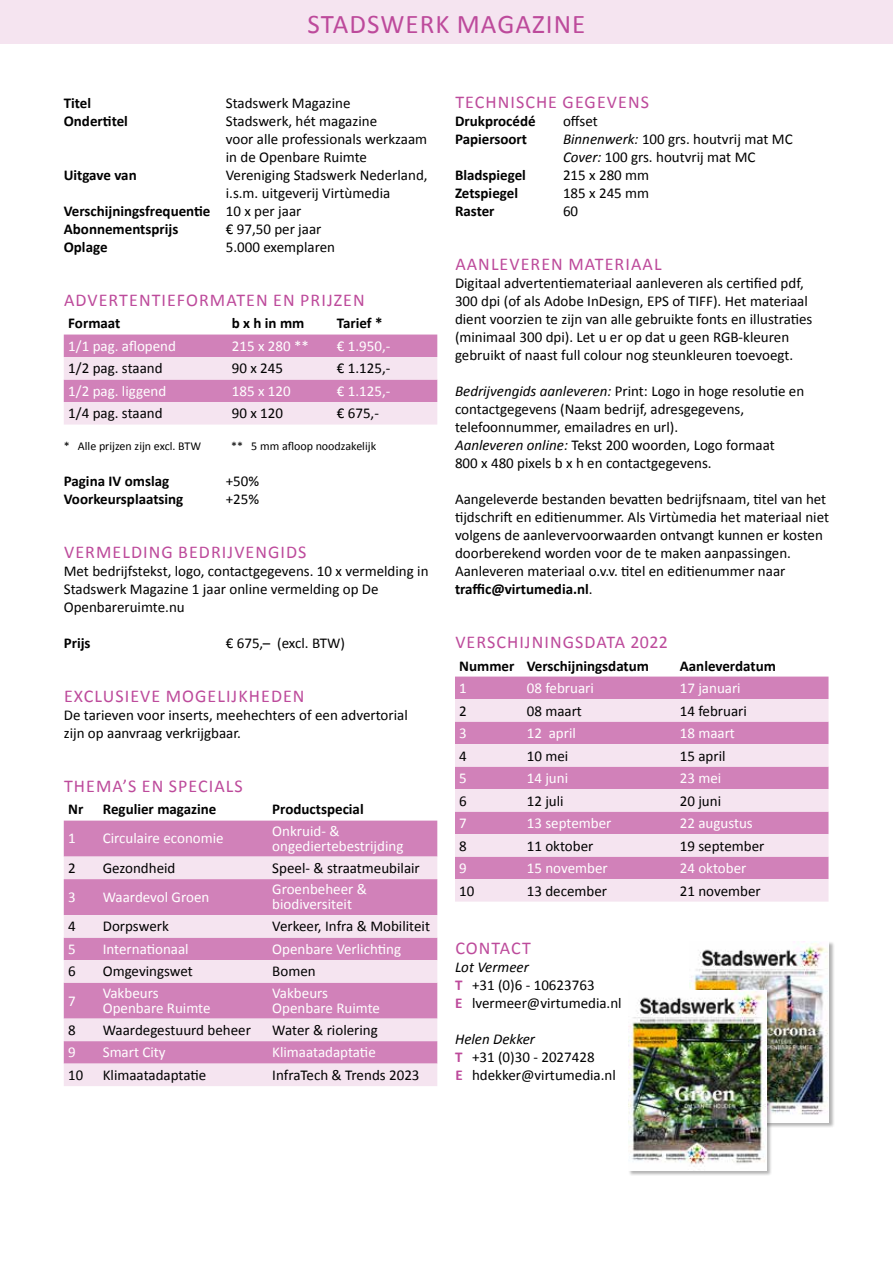
<style>
.page{position:relative;width:893px;height:1263px;background:#fff}
.page>*{position:absolute;margin:0;border:0;box-sizing:border-box;transform-origin:0 0}
.t1{font:27px "Calibri";letter-spacing:.04em;color:#bd4a9b}
.t2{font:18px "Calibri";letter-spacing:.06em;color:#bd4a9b}
.t3{font:15px/18px "Calibri";color:#000}
.t4{font:15px/15px "Calibri";color:#fff}
.t5{font:700 15px "Calibri";color:#000}
.t6{font:12px "Calibri";color:#000}
.s1{font-weight:400}
.s2{font-style:italic}
.s3{font-weight:700}
.s4{font-weight:700;color:#bd4a9b}
</style>
<div class="page">
<svg style="left:64px;top:334px;width:373px;height:90px;background:#e3b3d4"></svg>
<div style="left:64px;top:820px;width:373px;height:36px;background:#d181b9"></div>
<svg style="left:64px;top:856px;width:373px;height:230px;background:#e2b2d4"></svg>
<div style="left:455px;top:676px;width:373px;height:23px;background:#d181b9"></div>
<svg style="left:455px;top:699px;width:373px;height:203px;background:#e5b8d8"></svg>
<div style="left:0;top:0;width:893px;height:44px;background:#f5e4f0"></div>
<div style="left:689px;top:941px;width:146px;height:188px;background:#000;opacity:.3"></div>
<img style="left:690px;top:941px;width:139px;height:181px">
<div style="left:628px;top:990px;width:144px;height:186px;background:#000;opacity:.3"></div>
<img style="left:628px;top:990px;width:138px;height:180px">
<h1 class="t1" style="left:308px;top:7px;width:279px">STADSWERK MAGAZINE</h1>
<p class="t5" style="left:64px;top:93px;width:29px">Titel</p>
<p class="t3" style="left:226px;top:94px;width:126px">Stadswerk Magazine</p>
<p class="t5" style="left:64px;top:111px;width:66px">Ondertitel</p>
<p class="t3" style="left:226px;top:112px;width:203px">Stadswerk, hét magazine<br>voor alle professionals werkzaam in de Openbare Ruimte</p>
<p class="t5" style="left:64px;top:165px;width:74px">Uitgave van</p>
<p class="t3" style="left:226px;top:166px;width:203px">Vereniging Stadswerk Nederland,</p>
<p class="t3" style="left:226px;top:184px;width:166px">i.s.m. uitgeverij Virtùmedia</p>
<p class="t5" style="left:64px;top:201px;width:239px">Verschijningsfrequentie <span class="s1">10 x per jaar</span></p>
<p class="t5" style="left:64px;top:219px;width:116px">Abonnementsprijs</p>
<p class="t3" style="left:226px;top:220px;width:97px">€ 97,50 per jaar</p>
<p class="t5" style="left:64px;top:237px;width:45px">Oplage</p>
<p class="t3" style="left:226px;top:238px;width:111px">5.000 exemplaren</p>
<p class="t2" style="left:64px;top:289px;width:302px">ADVERTENTIEFORMATEN EN PRIJZEN</p>
<p class="t5" style="left:68px;top:314px;width:54px">Formaat</p>
<p class="t5" style="left:232px;top:314px;width:74px">b x h in mm</p>
<p class="t5" style="left:337px;top:314px;width:47px">Tarief *</p>
<p class="t4" style="left:68px;top:338px;width:109px">1/1 pag. aflopend</p>
<p class="t4" style="left:232px;top:338px;width:79px">215 x 280 **</p>
<p class="t4" style="left:337px;top:338px;width:55px">€ 1.950,-</p>
<p class="t3" style="left:68px;top:359px;width:96px">1/2 pag. staand</p>
<p class="t3" style="left:232px;top:359px;width:53px">90 x 245</p>
<p class="t3" style="left:337px;top:359px;width:55px">€ 1.125,-</p>
<p class="t4" style="left:68px;top:383px;width:99px">1/2 pag. liggend</p>
<p class="t4" style="left:232px;top:383px;width:60px">185 x 120</p>
<p class="t4" style="left:337px;top:383px;width:55px">€ 1.125,-</p>
<p class="t3" style="left:68px;top:404px;width:96px">1/4 pag. staand</p>
<p class="t3" style="left:232px;top:404px;width:53px">90 x 120</p>
<p class="t3" style="left:337px;top:404px;width:44px">€ 675,-</p>
<p class="t6" style="left:64px;top:438px;width:139px">* Alle prijzen zijn excl. BTW</p>
<p class="t6" style="left:231px;top:438px;width:146px">** 5 mm afloop noodzakelijk</p>
<p class="t5" style="left:64px;top:471px;width:107px">Pagina IV omslag</p>
<p class="t3" style="left:226px;top:472px;width:35px">+50%</p>
<p class="t5" style="left:64px;top:489px;width:121px">Voorkeursplaatsing</p>
<p class="t3" style="left:226px;top:490px;width:35px">+25%</p>
<p class="t2" style="left:64px;top:541px;width:244px">VERMELDING BEDRIJVENGIDS</p>
<p class="t3" style="left:64px;top:562px;width:366px">Met bedrijfstekst, logo, contactgegevens. 10 x vermelding in<br>Stadswerk Magazine 1 jaar online vermelding op De<br>Openbareruimte.nu</p>
<p class="t5" style="left:64px;top:633px;width:28px">Prijs</p>
<p class="t3" style="left:226px;top:634px;width:121px">€ 675,– (excl. BTW)</p>
<p class="t2" style="left:64px;top:685px;width:242px">EXCLUSIEVE MOGELIJKHEDEN</p>
<p class="t3" style="left:64px;top:706px;width:345px">De tarieven voor inserts, meehechters of een advertorial zijn op aanvraag verkrijgbaar.</p>
<p class="t2" style="left:64px;top:775px;width:180px">THEMA’S EN SPECIALS</p>
<p class="t5" style="left:68px;top:800px;width:17px">Nr</p>
<p class="t5" style="left:103px;top:800px;width:115px">Regulier magazine</p>
<p class="t5" style="left:272px;top:800px;width:93px">Productspecial</p>
<p class="t4" style="left:68px;top:831px;width:9px">1</p>
<p class="t4" style="left:103px;top:831px;width:122px">Circulaire economie</p>
<p class="t4" style="left:272px;top:823px;width:133px">Onkruid- &amp; ongediertebestrijding</p>
<p class="t3" style="left:68px;top:859px;width:9px">2</p>
<p class="t3" style="left:103px;top:859px;width:74px">Gezondheid</p>
<p class="t3" style="left:272px;top:859px;width:149px">Speel- &amp; straatmeubilair</p>
<p class="t4" style="left:68px;top:889px;width:9px">3</p>
<p class="t4" style="left:103px;top:889px;width:108px">Waardevol Groen</p>
<p class="t4" style="left:272px;top:882px;width:96px">Groenbeheer &amp; biodiversiteit</p>
<p class="t3" style="left:68px;top:917px;width:9px">4</p>
<p class="t3" style="left:103px;top:917px;width:68px">Dorpswerk</p>
<p class="t3" style="left:272px;top:917px;width:159px">Verkeer, Infra &amp; Mobiliteit</p>
<p class="t4" style="left:68px;top:941px;width:9px">5</p>
<p class="t4" style="left:103px;top:941px;width:87px">Internationaal</p>
<p class="t4" style="left:272px;top:941px;width:130px">Openbare Verlichting</p>
<p class="t3" style="left:68px;top:962px;width:9px">6</p>
<p class="t3" style="left:103px;top:962px;width:92px">Omgevingswet</p>
<p class="t3" style="left:272px;top:962px;width:45px">Bomen</p>
<p class="t4" style="left:68px;top:993px;width:9px">7</p>
<p class="t4" style="left:103px;top:985px;width:109px">Vakbeurs<br>Openbare Ruimte</p>
<p class="t4" style="left:272px;top:985px;width:109px">Vakbeurs<br>Openbare Ruimte</p>
<p class="t3" style="left:68px;top:1021px;width:9px">8</p>
<p class="t3" style="left:103px;top:1021px;width:150px">Waardegestuurd beheer</p>
<p class="t3" style="left:272px;top:1021px;width:107px">Water &amp; riolering</p>
<p class="t4" style="left:68px;top:1045px;width:9px">9</p>
<p class="t4" style="left:103px;top:1045px;width:64px">Smart City</p>
<p class="t4" style="left:272px;top:1045px;width:105px">Klimaatadaptatie</p>
<p class="t3" style="left:68px;top:1066px;width:16px">10</p>
<p class="t3" style="left:103px;top:1066px;width:105px">Klimaatadaptatie</p>
<p class="t3" style="left:272px;top:1066px;width:149px">InfraTech &amp; Trends 2023</p>
<p class="t2" style="left:455px;top:91px;width:195px">TECHNISCHE GEGEVENS</p>
<p class="t5" style="left:455px;top:111px;width:82px">Drukprocédé</p>
<p class="t3" style="left:563px;top:112px;width:36px">offset</p>
<p class="t5" style="left:455px;top:129px;width:74px">Papiersoort</p>
<p class="t3" style="left:563px;top:130px;width:231px"><span class="s2">Binnenwerk:</span> 100 grs. houtvrij mat MC<br><span class="s2">Cover:</span> 100 grs. houtvrij mat MC</p>
<p class="t5" style="left:455px;top:165px;width:73px">Bladspiegel</p>
<p class="t3" style="left:563px;top:166px;width:88px">215 x 280 mm</p>
<p class="t5" style="left:455px;top:183px;width:65px">Zetspiegel</p>
<p class="t3" style="left:563px;top:184px;width:88px">185 x 245 mm</p>
<p class="t5" style="left:455px;top:201px;width:41px">Raster</p>
<p class="t3" style="left:563px;top:202px;width:17px">60</p>
<p class="t2" style="left:455px;top:253px;width:208px">AANLEVEREN MATERIAAL</p>
<p class="t3" style="left:455px;top:274px;width:359px">Digitaal advertentiemateriaal aanleveren als certified pdf, 300 dpi (of als Adobe InDesign, EPS of TIFF). Het materiaal dient voorzien te zijn van alle gebruikte fonts en illustraties (minimaal 300 dpi). Let u er op dat u geen RGB-kleuren gebruikt of naast full colour nog steunkleuren toevoegt.</p>
<p class="t3" style="left:455px;top:382px;width:351px"><span class="s2">Bedrijvengids aanleveren:</span> Print: Logo in hoge resolutie en contactgegevens (Naam bedrijf, adresgegevens, telefoonnummer, emailadres en url).<br><span class="s2">Aanleveren online:</span> Tekst 200 woorden, Logo formaat<br>800 x 480 pixels b x h en contactgegevens.</p>
<p class="t3" style="left:455px;top:490px;width:376px">Aangeleverde bestanden bevatten bedrijfsnaam, titel van het tijdschrift en editienummer. Als Virtùmedia het materiaal niet volgens de aanlevervoorwaarden ontvangt kunnen er kosten doorberekend worden voor de te maken aanpassingen.<br>Aanleveren materiaal o.v.v. titel en editienummer naar <span class="s3">traffic@virtumedia.nl</span>.</p>
<p class="t2" style="left:455px;top:631px;width:214px">VERSCHIJNINGSDATA 2022</p>
<p class="t5" style="left:459px;top:656px;width:191px">Nummer Verschijningsdatum</p>
<p class="t5" style="left:680px;top:656px;width:98px">Aanleverdatum</p>
<p class="t4" style="left:459px;top:681px;width:9px">1</p>
<p class="t4" style="left:527px;top:681px;width:69px">08 februari</p>
<p class="t4" style="left:680px;top:681px;width:62px">17 januari</p>
<p class="t3" style="left:459px;top:702px;width:9px">2</p>
<p class="t3" style="left:527px;top:702px;width:57px">08 maart</p>
<p class="t3" style="left:680px;top:702px;width:69px">14 februari</p>
<p class="t4" style="left:459px;top:726px;width:9px">3</p>
<p class="t4" style="left:527px;top:726px;width:51px">12 april</p>
<p class="t4" style="left:680px;top:726px;width:57px">18 maart</p>
<p class="t3" style="left:459px;top:747px;width:9px">4</p>
<p class="t3" style="left:527px;top:747px;width:43px">10 mei</p>
<p class="t3" style="left:680px;top:747px;width:47px">15 april</p>
<p class="t4" style="left:459px;top:771px;width:9px">5</p>
<p class="t4" style="left:527px;top:771px;width:43px">14 juni</p>
<p class="t4" style="left:680px;top:771px;width:43px">23 mei</p>
<p class="t3" style="left:459px;top:792px;width:9px">6</p>
<p class="t3" style="left:527px;top:792px;width:38px">12 juli</p>
<p class="t3" style="left:680px;top:792px;width:43px">20 juni</p>
<p class="t4" style="left:459px;top:816px;width:9px">7</p>
<p class="t4" style="left:527px;top:816px;width:86px">13 september</p>
<p class="t4" style="left:680px;top:816px;width:75px">22 augustus</p>
<p class="t3" style="left:459px;top:837px;width:9px">8</p>
<p class="t3" style="left:527px;top:837px;width:68px">11 oktober</p>
<p class="t3" style="left:680px;top:837px;width:86px">19 september</p>
<p class="t4" style="left:459px;top:861px;width:9px">9</p>
<p class="t4" style="left:527px;top:861px;width:82px">15 november</p>
<p class="t4" style="left:680px;top:861px;width:68px">24 oktober</p>
<p class="t3" style="left:459px;top:882px;width:17px">10</p>
<p class="t3" style="left:527px;top:882px;width:82px">13 december</p>
<p class="t3" style="left:680px;top:882px;width:82px">21 november</p>
<p class="t2" style="left:455px;top:937px;width:77px">CONTACT</p>
<p class="t3" style="left:455px;top:958px;width:168px"><span class="s2">Lot Vermeer<br></span><span class="s4">T</span> +31 (0)6 - 10623763<br><span class="s4">E</span> lvermeer@virtumedia.nl</p>
<p class="t3" style="left:455px;top:1030px;width:162px"><span class="s2">Helen Dekker<br></span><span class="s4">T</span> +31 (0)30 - 2027428<br><span class="s4">E</span> hdekker@virtumedia.nl</p>
</div>
